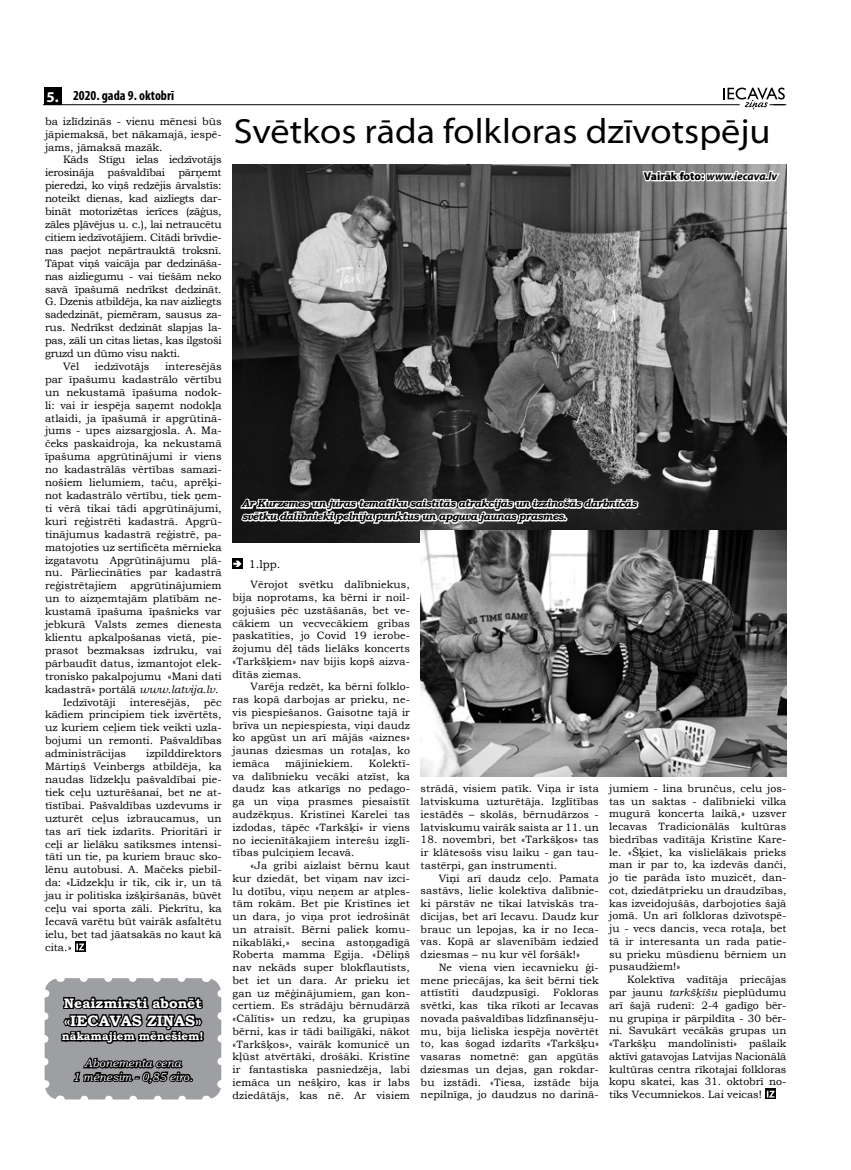
<style>
.page{position:relative;width:851px;height:1170px;background:#fff}
.page>*{position:absolute;margin:0;border:0;box-sizing:border-box;transform-origin:0 0}
.t1{font:semi-expanded 35px "Myriad Pro";color:#000}
.t2{font:700 15px "Bookman Old Style";color:#fff}
.t3{font:700 condensed 13.75px "Myriad Pro";color:#000}
.t4{font:700 13.75px "Bookman Old Style";color:#fff}
.t5{font:italic 11.25px/13.5px "Bookman Old Style";color:#fff;text-align:center}
.t6{font:italic 700 11.25px "Myriad Pro";color:#000}
.t7{font:700 11.25px "Bookman Old Style";color:#fff}
.t8{font:11.25px "Bookman Old Style";color:#000}
.t9{font:10.75px/12.9px "Bookman Old Style";color:#000;text-align:justify}
.t10{font:10.75px "Bookman Old Style";letter-spacing:-.02em;color:#000}
.t11{font:10.62px/12.8px "Bookman Old Style";letter-spacing:.01em;color:#000;text-align:justify}
.t12{font:italic 700 10.62px/12.8px "Bookman Old Style";letter-spacing:-.04em;color:#000}
.s1{font-stretch:normal;font-size:15px;color:#fff}
.s2{font-style:italic}
.s3{font-weight:900;font-style:normal}
</style>
<div class="page">
<hr style="left:44px;top:104px;width:695px;height:1px;background:#000">
<div style="left:44px;top:87px;width:17px;height:18px;background:#000"></div>
<svg style="left:723px;top:88px;width:63px;height:22px"></svg>
<div style="left:232px;top:558px;width:11px;height:11px;background:#000"></div>
<svg style="left:233px;top:560px;width:8px;height:7px"></svg>
<img style="left:232px;top:164px;width:554px;height:378px">
<img style="left:420px;top:530px;width:366px;height:246px">
<div style="left:765px;top:1088px;width:10px;height:10px;background:#000"></div>
<svg style="left:766px;top:1090px;width:8px;height:7px"></svg>
<div style="left:75px;top:941px;width:11px;height:10px;background:#000"></div>
<svg style="left:76px;top:943px;width:8px;height:7px"></svg>
<svg style="left:44px;top:978px;width:178px;height:122px;background:#78797b"></svg>
<svg style="left:584px;top:164px;width:197px;height:76px;background:#7f7f7f"></svg>
<svg style="left:239px;top:481px;width:401px;height:64px"></svg>
<p class="t3" style="left:46px;top:87px;width:129px"><span class="s1">5.</span> 2020. gada 9. oktobrī</p>
<p class="t9" style="left:45px;top:115px;width:178px">ba izlīdzinās - vienu mēnesi būs jāpiemaksā, bet nākamajā, iespē&shy;jams, jāmaksā mazāk.</p>
<p class="t10" style="left:63px;top:153px;width:160px">Kāds Stīgu ielas iedzīvotājs</p>
<p class="t10" style="left:45px;top:166px;width:178px">ierosināja pašvaldībai pārņemt</p>
<p class="t10" style="left:45px;top:178px;width:178px">pieredzi, ko viņš redzējis ārvalstīs:</p>
<p class="t10" style="left:45px;top:191px;width:178px">noteikt dienas, kad aizliegts dar-</p>
<p class="t10" style="left:45px;top:204px;width:178px">bināt motorizētas ierīces (zāģus,</p>
<p class="t10" style="left:45px;top:217px;width:178px">zāles pļāvējus u. c.), lai netraucētu</p>
<p class="t10" style="left:45px;top:230px;width:178px">citiem iedzīvotājiem. Citādi brīvdie-</p>
<p class="t10" style="left:45px;top:243px;width:178px">nas paejot nepārtrauktā troksnī.</p>
<p class="t10" style="left:45px;top:256px;width:178px">Tāpat viņš vaicāja par dedzināša-</p>
<p class="t10" style="left:45px;top:269px;width:178px">nas aizliegumu - vai tiešām neko</p>
<p class="t10" style="left:45px;top:282px;width:178px">savā īpašumā nedrīkst dedzināt.</p>
<p class="t10" style="left:45px;top:295px;width:178px">G. Dzenis atbildēja, ka nav aizliegts</p>
<p class="t10" style="left:45px;top:307px;width:178px">sadedzināt, piemēram, sausus za-</p>
<p class="t10" style="left:45px;top:320px;width:178px">rus. Nedrīkst dedzināt slapjas la-</p>
<p class="t10" style="left:45px;top:333px;width:178px">pas, zāli un citas lietas, kas ilgstoši</p>
<p class="t10" style="left:45px;top:346px;width:137px">gruzd un dūmo visu nakti.</p>
<p class="t9" style="left:63px;top:360px;width:18px">Vēl</p>
<p class="t9" style="left:95px;top:360px;width:56px">iedzīvotājs</p>
<p class="t9" style="left:45px;top:360px;width:178px;text-indent:120px">interesējās par īpašumu kadastrālo vērtību un nekustamā īpašuma nodok&shy;li: vai ir iespēja saņemt nodokļa atlaidi, ja īpašumā ir apgrūtinā&shy;jums - upes aizsargjosla. A. Ma&shy;čeks paskaidroja, ka nekustamā īpašuma apgrūtinājumi ir viens no kadastrālās vērtības samazi&shy;nošiem lielumiem, taču, aprēķi&shy;not kadastrālo vērtību, tiek ņem&shy;ti vērā tikai tādi apgrūtinājumi, kuri reģistrēti kadastrā. Apgrū&shy;tinājumus kadastrā reģistrē, pa&shy;matojoties uz sertificēta mērnieka izgatavotu Apgrūtinājumu plā&shy;nu. Pārliecināties par kadastrā reģistrētajiem</p>
<p class="t9" style="left:131px;top:579px;width:92px">apgrūtinājumiem</p>
<p class="t9" style="left:45px;top:592px;width:178px">un to aizņemtajām platībām ne-</p>
<p class="t9" style="left:45px;top:605px;width:178px">kustamā īpašuma īpašnieks var</p>
<p class="t9" style="left:45px;top:618px;width:178px">jebkurā Valsts zemes dienesta</p>
<p class="t9" style="left:45px;top:631px;width:178px">klientu apkalpošanas vietā, pie-</p>
<p class="t9" style="left:45px;top:643px;width:178px">prasot bezmaksas izdruku, vai</p>
<p class="t9" style="left:45px;top:656px;width:178px">pārbaudīt datus, izmantojot elek-</p>
<p class="t9" style="left:45px;top:669px;width:178px">tronisko pakalpojumu «Mani dati</p>
<p class="t9" style="left:45px;top:682px;width:175px">kadastrā» portālā <span class="s2">www.latvija.lv</span>.</p>
<p class="t9" style="left:63px;top:695px;width:54px">Iedzīvotāji</p>
<p class="t9" style="left:130px;top:695px;width:61px">interesējās,</p>
<p class="t9" style="left:45px;top:695px;width:178px;text-indent:159px">pēc kādiem principiem tiek izvērtēts, uz kuriem ceļiem tiek veikti uzla&shy;bojumi un remonti. Pašvaldības administrācijas</p>
<p class="t9" style="left:45px;top:747px;width:178px;text-indent:101px">izpilddirektors Mārtiņš Veinbergs atbildēja, ka naudas līdzekļu pašvaldībai pie&shy;tiek ceļu uzturēšanai, bet ne at&shy;tīstībai. Pašvaldības uzdevums ir uzturēt ceļus izbraucamus, un tas arī tiek izdarīts. Prioritāri ir ceļi ar lielāku satiksmes intensi&shy;tāti un tie, pa kuriem brauc sko&shy;lēnu autobusi. A. Mačeks piebil&shy;da: «Līdzekļu ir tik, cik ir, un tā jau ir politiska izšķiršanās, būvēt ceļu vai sporta zāli. Piekrītu, ka Iecavā varētu būt vairāk asfaltētu ielu, bet tad jāatsakās no kaut kā cita.»</p>
<p class="t4" style="left:64px;top:992px;width:139px">Neaizmirsti abonēt</p>
<h2 class="t2" style="left:64px;top:1009px;width:139px">«IECAVAS ZIŅAS»</h2>
<p class="t7" style="left:62px;top:1028px;width:143px">nākamajiem mēnešiem!</p>
<p class="t5" style="left:73px;top:1056px;width:121px">Abonementa cena<br>1 mēnesim - 0,85 eiro.</p>
<h1 class="t1" style="left:234px;top:112px;width:538px">Svētkos rāda folkloras dzīvotspēju</h1>
<p class="t6" style="left:643px;top:169px;width:135px"><span class="s3">Vairāk foto:</span> www.iecava.lv</p>
<p class="t12" style="left:242px;top:497px;width:396px">Ar Kurzemes un jūras tematiku saistītās atrakcijās un izzinošās darbnīcās svētku dalībnieki pelnīja punktus un apguva jaunas prasmes.</p>
<p class="t8" style="left:249px;top:556px;width:33px">1.lpp.</p>
<p class="t11" style="left:232px;top:578px;width:179px;text-indent:18px">Vērojot svētku dalībniekus, bija noprotams, ka bērni ir noil&shy;gojušies pēc uzstāšanās, bet ve&shy;cākiem un vecvecākiem gribas paskatīties, jo Covid 19 ierobe&shy;žojumu dēļ tāds lielāks koncerts «Tarkšķiem» nav bijis kopš aizva&shy;dītās ziemas.</p>
<p class="t11" style="left:232px;top:680px;width:179px;text-indent:18px">Varēja redzēt, ka bērni folklo&shy;ras kopā darbojas ar prieku, ne&shy;vis piespiešanos. Gaisotne tajā ir brīva un nepiespiesta, viņi daudz ko apgūst un arī mājās «aiznes» jaunas dziesmas un rotaļas, ko iemāca</p>
<p class="t11" style="left:232px;top:757px;width:179px;text-indent:136px">Kolektī&shy;va dalībnieku vecāki atzīst, ka daudz kas atkarīgs no pedago&shy;ga un viņa prasmes piesaistīt audzēkņus. Kristīnei Karelei tas izdodas, tāpēc «Tarkšķi» ir viens no iecienītākajiem interešu izglī&shy;tības pulciņiem Iecavā.</p>
<p class="t11" style="left:232px;top:859px;width:179px;text-indent:18px">«Ja gribi aizlaist bērnu kaut kur dziedāt, bet viņam nav izci&shy;lu dotību, viņu neņem ar atples&shy;tām rokām. Bet pie Kristīnes iet un dara, jo viņa prot iedrošināt un atraisīt. Bērni paliek komu&shy;nikablāki,» secina astoņgadīgā Roberta mamma Egija. «Dēliņš nav nekāds super blokflautists, bet iet un dara. Ar prieku iet gan uz mēģinājumiem, gan kon&shy;certiem. Es strādāju bērnudārzā «Cālītis» un redzu, ka grupiņas bērni, kas ir tādi bailīgāki, nākot «Tarkšķos», vairāk komunicē un kļūst atvērtāki, drošāki. Kristīne ir fantastiska pasniedzēja, labi iemāca un nešķiro, kas ir labs dziedātājs, kas nē. Ar visiem</p>
<p class="t11" style="left:285px;top:757px;width:70px">mājiniekiem.</p>
<p class="t11" style="left:420px;top:782px;width:180px">strādā, visiem patīk. Viņa ir īsta latviskuma uzturētāja. Izglītības iestādēs – skolās, bērnudārzos - latviskumu vairāk saista ar 11. un</p>
<p class="t11" style="left:420px;top:833px;width:180px">18. novembri, bet «Tarkšķos» tas ir klātesošs visu laiku - gan tau&shy;tastērpi, gan instrumenti.</p>
<p class="t11" style="left:420px;top:871px;width:180px;text-indent:18px">Viņi arī daudz ceļo. Pamata sastāvs, lielie kolektīva dalībnie&shy;ki pārstāv ne tikai latviskās tra&shy;dīcijas, bet arī Iecavu. Daudz kur brauc un lepojas, ka ir no Ieca&shy;vas. Kopā ar slavenībām iedzied dziesmas – nu kur vēl foršāk!»</p>
<p class="t11" style="left:420px;top:960px;width:180px;text-indent:18px">Ne viena vien iecavnieku ģi&shy;mene priecājas, ka šeit bērni tiek attīstīti daudzpusīgi. Fokloras svētki, kas tika rīkoti ar Iecavas novada pašvaldības līdzfinansēju&shy;mu, bija lieliska iespēja novērtēt to, kas šogad izdarīts «Tarkšķu» vasaras nometnē: gan apgūtās dziesmas un dejas, gan rokdar&shy;bu izstādi. «Tiesa, izstāde bija nepilnīga, jo daudzus no darinā-</p>
<p class="t11" style="left:609px;top:781px;width:179px">jumiem - lina brunčus, celu jos&shy;tas un saktas - dalībnieki vilka mugurā koncerta laikā,» uzsver lecavas Tradicionālās kultūras biedrības vadītāja Kristīne Kare&shy;le. «Šķiet, ka vislielākais prieks man ir par to, ka izdevās danči, jo tie parāda īsto muzicēt, dan&shy;cot, dziedātprieku un draudzības, kas izveidojušās, darbojoties šajā jomā. Un arī folkloras dzīvotspē&shy;ju - vecs dancis, veca rotaļa, bet tā ir interesanta un rada patie&shy;su prieku mūsdienu bērniem un pusaudžiem!»</p>
<p class="t11" style="left:609px;top:973px;width:179px;text-indent:18px">Kolektīva vadītāja priecājas par jaunu <span class="s2">tarkšķīšu</span> pieplūdumu arī šajā rudenī: 2-4 gadīgo bēr&shy;nu grupiņa ir pārpildīta - 30 bēr&shy;ni. Savukārt vecākās grupas un «Tarkšķu mandolīnisti» pašlaik aktīvi gatavojas Latvijas Nacionālā kultūras centra rīkotajai folkloras kopu skatei, kas 31. oktobrī no&shy;tiks Vecumniekos. Lai veicas!</p>
</div>
